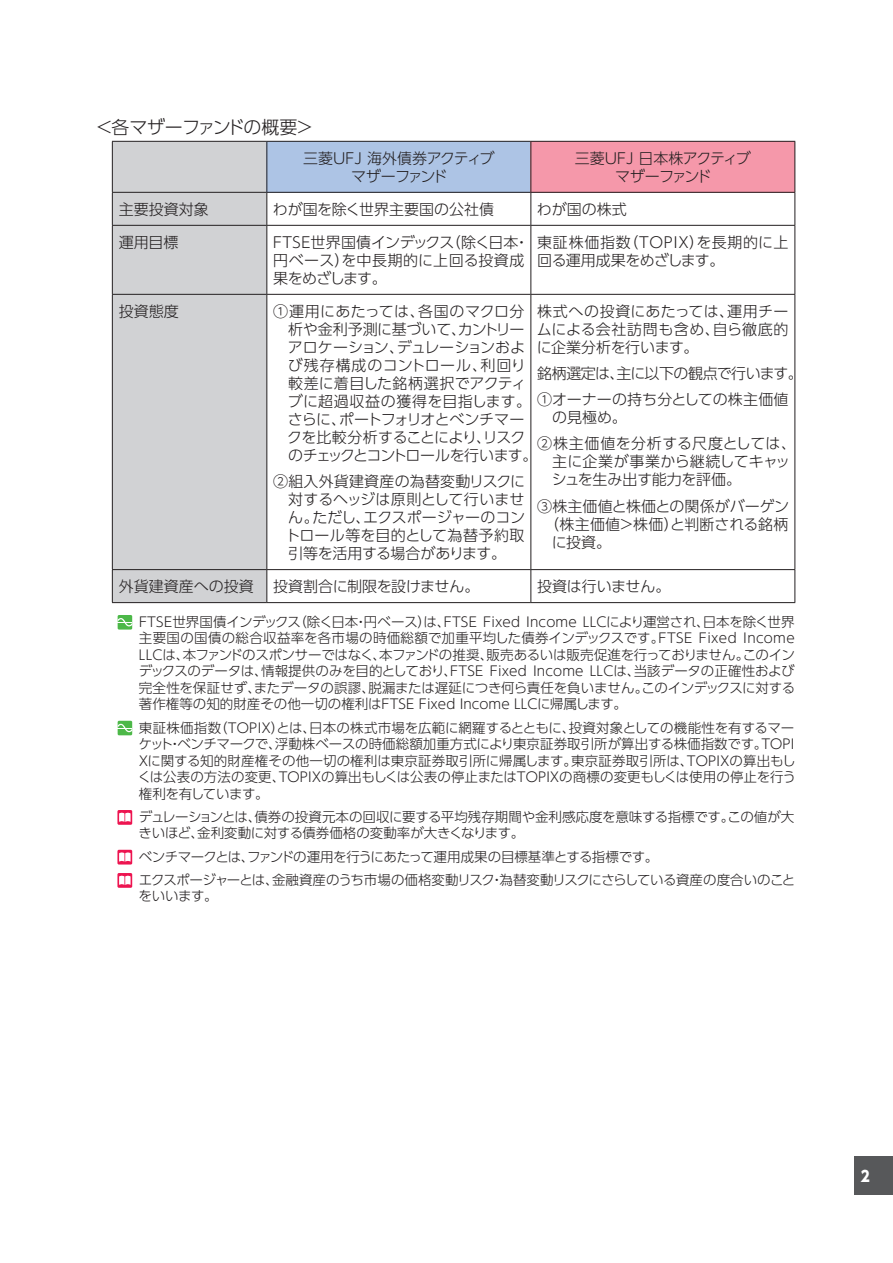
<style>
.page{position:relative;width:893px;height:1263px;background:#fff}
.page>*{position:absolute;margin:0;border:0;box-sizing:border-box;transform-origin:0 0}
.t1{font:300 18px "UD Shin Go Pro";letter-spacing:-.035em;color:#231f20}
.t2{font:300 15px/18px "UD Shin Go Pro";color:#231f20}
.t3{font:300 15px/26.2px "UD Shin Go Pro";letter-spacing:.02em;color:#231f20}
.t4{font:300 15px/18px "UD Shin Go Pro";letter-spacing:-.055em;color:#231f20}
.t5{font:300 15px/18px "UD Shin Go Pro";letter-spacing:-.09em;color:#231f20;text-align:center}
.t6{font:300 15px/18px "UD Shin Go Pro";letter-spacing:-.095em;color:#231f20;text-align:center}
.t7{font:300 15px "UD Shin Go Pro";letter-spacing:-.03em;color:#231f20}
.t8{font:300 15px "UD Shin Go Pro";letter-spacing:-.025em;color:#231f20}
.t9{font:300 15px "UD Shin Go Pro";letter-spacing:-.02em;color:#231f20}
.t10{font:800 15px "UD Shin Go Pro";color:#fff;scale:.9 1}
.t11{font:300 13.5px/16.5px "UD Shin Go Pro";letter-spacing:-.005em;color:#231f20}
.t12{font:300 13.5px/23.2px "UD Shin Go Pro";letter-spacing:-.035em;color:#231f20}
</style>
<div class="page">
<div style="left:855px;top:1157px;width:38px;height:38px;background:#57585a"></div>
<div style="left:113px;top:142px;width:153px;height:460px;background:#d1d2d4"></div>
<div style="left:267px;top:141px;width:264px;height:51px;background:#adc4e5"></div>
<div style="left:531px;top:141px;width:264px;height:51px;background:#f598aa"></div>
<hr style="left:112px;top:141px;width:155px;height:1px;background:#231f20">
<hr style="left:112px;top:142px;width:1px;height:50px;background:#231f20">
<hr style="left:267px;top:141px;width:264px;height:1px;background:#231f20">
<hr style="left:266px;top:142px;width:1px;height:50px;background:#231f20">
<hr style="left:531px;top:141px;width:264px;height:1px;background:#231f20">
<hr style="left:530px;top:142px;width:1px;height:50px;background:#231f20">
<hr style="left:794px;top:142px;width:1px;height:50px;background:#231f20">
<hr style="left:112px;top:192px;width:155px;height:1px;background:#231f20">
<hr style="left:112px;top:193px;width:1px;height:32px;background:#231f20">
<hr style="left:267px;top:192px;width:264px;height:1px;background:#231f20">
<hr style="left:266px;top:193px;width:1px;height:32px;background:#231f20">
<hr style="left:531px;top:192px;width:264px;height:1px;background:#231f20">
<hr style="left:530px;top:193px;width:1px;height:32px;background:#231f20">
<hr style="left:794px;top:193px;width:1px;height:32px;background:#231f20">
<hr style="left:112px;top:225px;width:155px;height:1px;background:#231f20">
<hr style="left:112px;top:226px;width:1px;height:68px;background:#231f20">
<hr style="left:267px;top:225px;width:264px;height:1px;background:#231f20">
<hr style="left:266px;top:226px;width:1px;height:68px;background:#231f20">
<hr style="left:531px;top:225px;width:264px;height:1px;background:#231f20">
<hr style="left:530px;top:226px;width:1px;height:68px;background:#231f20">
<hr style="left:794px;top:226px;width:1px;height:68px;background:#231f20">
<hr style="left:112px;top:294px;width:155px;height:1px;background:#231f20">
<hr style="left:112px;top:295px;width:1px;height:274px;background:#231f20">
<hr style="left:267px;top:294px;width:264px;height:1px;background:#231f20">
<hr style="left:266px;top:295px;width:1px;height:274px;background:#231f20">
<hr style="left:531px;top:294px;width:264px;height:1px;background:#231f20">
<hr style="left:530px;top:295px;width:1px;height:274px;background:#231f20">
<hr style="left:794px;top:295px;width:1px;height:274px;background:#231f20">
<hr style="left:112px;top:569px;width:155px;height:1px;background:#231f20">
<hr style="left:112px;top:570px;width:1px;height:32px;background:#231f20">
<hr style="left:267px;top:569px;width:264px;height:1px;background:#231f20">
<hr style="left:266px;top:570px;width:1px;height:32px;background:#231f20">
<hr style="left:531px;top:569px;width:264px;height:1px;background:#231f20">
<hr style="left:530px;top:570px;width:1px;height:32px;background:#231f20">
<hr style="left:794px;top:570px;width:1px;height:32px;background:#231f20">
<hr style="left:112px;top:602px;width:155px;height:1px;background:#231f20">
<hr style="left:267px;top:602px;width:264px;height:1px;background:#231f20">
<hr style="left:531px;top:602px;width:264px;height:1px;background:#231f20">
<div style="left:118px;top:615px;width:14px;height:14px;background:#4cb848"></div>
<svg style="left:118px;top:618px;width:14px;height:8px"></svg>
<div style="left:118px;top:721px;width:14px;height:14px;background:#4cb848"></div>
<svg style="left:118px;top:724px;width:14px;height:8px"></svg>
<div style="left:117px;top:810px;width:15px;height:15px;background:#ed1450"></div>
<svg style="left:119px;top:813px;width:12px;height:9px"></svg>
<div style="left:117px;top:850px;width:15px;height:14px;background:#ed1450"></div>
<svg style="left:119px;top:852px;width:12px;height:10px"></svg>
<div style="left:117px;top:873px;width:15px;height:15px;background:#ed1450"></div>
<svg style="left:119px;top:876px;width:12px;height:9px"></svg>
<h1 class="t1" style="left:95px;top:113px;width:220px">＜各マザーファンドの概要＞</h1>
<p class="t5" style="left:303px;top:148px;width:193px">三菱ＵＦＪ 海外債券アクティブマザーファンド</p>
<p class="t6" style="left:575px;top:148px;width:177px">三菱ＵＦＪ 日本株アクティブマザーファンド</p>
<p class="t2" style="left:119px;top:199px;width:91px">主要投資対象</p>
<p class="t2" style="left:273px;top:199px;width:223px">わが国を除く世界主要国の公社債</p>
<p class="t2" style="left:537px;top:199px;width:91px">わが国の株式</p>
<p class="t2" style="left:119px;top:232px;width:61px">運用目標</p>
<p class="t2" style="left:270px;top:232px;width:260px">ＦＴＳＥ世界国債インデックス（除く日本・円ベース）を中長期的に上回る投資成果をめざします。</p>
<p class="t2" style="left:537px;top:232px;width:253px">東証株価指数（ＴＯＰＩＸ）を長期的に上回る運用成果をめざします。</p>
<p class="t2" style="left:119px;top:301px;width:61px">投資態度</p>
<p class="t2" style="left:288px;top:301px;width:240px;text-indent:-15px">①運用にあたっては、各国のマクロ分析や金利予測に基づいて、カントリーアロケーション、デュレーションおよび残存構成のコントロール、利回り較差に着目した銘柄選択でアクティ</p>
<p class="t2" style="left:288px;top:389px;width:502px;line-height:19.5px">ブに超過収益の獲得を目指します。 ①オーナーの持ち分としての株主価値さらに、ポートフォリオとべンチマー</p>
<p class="t4" style="left:287px;top:427px;width:252px">クを比較分析することにより、リスクのチェックとコントロールを行います。</p>
<p class="t2" style="left:285px;top:472px;width:241px;text-align:justify;text-indent:-12px">②組入外貨建資産の為替変動リスクに対するヘッジは原則として行いません。ただし、エクスポージャーのコントロール等を目的として為替予約取引等を活用する場合があります。</p>
<p class="t2" style="left:537px;top:301px;width:253px;text-align:justify">株式への投資にあたっては、運用チームによる会社訪問も含め、自ら徹底的に企業分析を行います。</p>
<p class="t7" style="left:537px;top:361px;width:267px">銘柄選定は、主に以下の観点で行います。</p>
<p class="t3" style="left:537px;top:404px;width:260px;text-indent:15px">の見極め。<br>②株主価値を分析する尺度としては、</p>
<p class="t2" style="left:552px;top:452px;width:240px">主に企業が事業から継続してキャッシュを生み出す能力を評価。</p>
<p class="t2" style="left:537px;top:496px;width:253px">③株主価値と株価との関係がバーゲン</p>
<p class="t3" style="left:544px;top:510px;width:246px">（株主価値＞株価）と判断される銘柄</p>
<p class="t2" style="left:552px;top:532px;width:61px">に投資。</p>
<p class="t2" style="left:119px;top:577px;width:136px">外貨建資産への投資</p>
<p class="t8" style="left:273px;top:574px;width:208px">投資割合に制限を設けません。</p>
<p class="t9" style="left:537px;top:574px;width:135px">投資は行いません。</p>
<p class="t11" style="left:136px;top:613px;width:660px;text-align:justify">ＦＴＳＥ世界国債インデックス（除く日本・円ベース）は、FTSE Fixed Income LLCにより運営され、日本を除く世界主要国の国債の総合収益率を各市場の時価総額で加重平均した債券インデックスです。FTSE Fixed Income LLCは、本ファンドのスポンサーではなく、本ファンドの推奨、販売あるいは販売促進を行っておりません。このインデックスのデータは、情報提供のみを目的としており、FTSE Fixed Income LLCは、当該データの正確性および完全性を保証せず、またデータの誤謬、脱漏または遅延につき何ら責任を負いません。このインデックスに対する著作権等の知的財産その他一切の権利はFTSE Fixed Income LLCに帰属します。</p>
<p class="t11" style="left:137px;top:719px;width:664px">東証株価指数（ＴＯＰＩＸ）とは、日本の株式市場を広範に網羅するとともに、投資対象としての機能性を有するマーケット・ベンチマークで、浮動株ベースの時価総額加重方式により東京証券取引所が算出する株価指数です。ＴＯＰＩＸに関する知的財産権その他一切の権利は東京証券取引所に帰属します。東京証券取引所は、ＴＯＰＩＸの算出もしくは公表の方法の変更、ＴＯＰＩＸの算出もしくは公表の停止またはＴＯＰＩＸの商標の変更もしくは使用の停止を行う権利を有しています。</p>
<p class="t11" style="left:139px;top:808px;width:657px">デュレーションとは、債券の投資元本の回収に要する平均残存期間や金利感応度を意味する指標です。この値が大きいほど、金利変動に対する債券価格の変動率が大きくなります。</p>
<p class="t12" style="left:139px;top:844px;width:658px">ベンチマークとは、ファンドの運用を行うにあたって運用成果の目標基準とする指標です。<br>エクスポージャーとは、金融資産のうち市場の価格変動リスク・為替変動リスクにさらしている資産の度合いのこと</p>
<p class="t11" style="left:139px;top:887px;width:81px">をいいます。</p>
<p class="t10" style="left:861px;top:1163px;width:11px">2</p>
</div>
